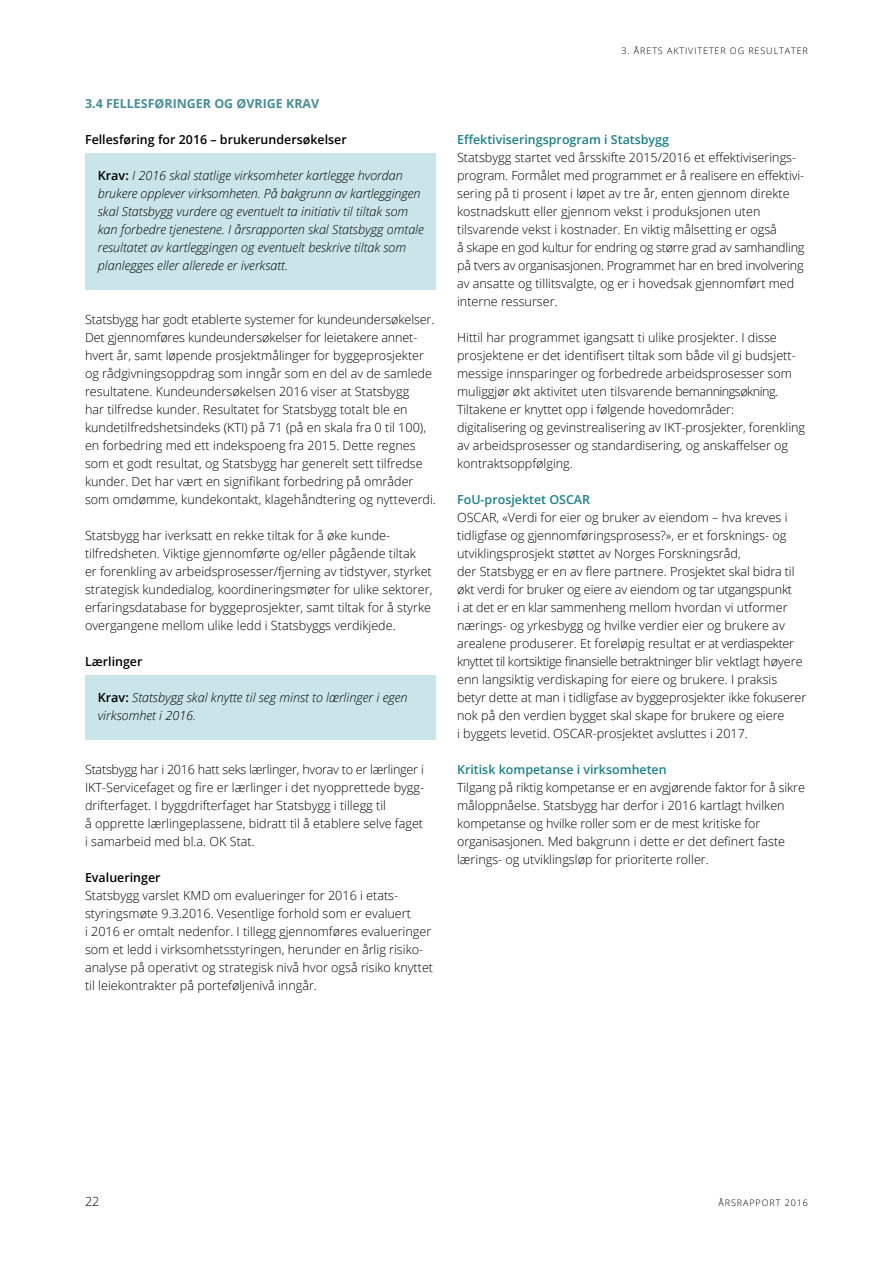
<style>
.page{position:relative;width:893px;height:1263px;background:#fff}
.page>*{position:absolute;margin:0;border:0;box-sizing:border-box;transform-origin:0 0}
.t1{font:300 12.6px/18px "Open Sans";color:#000}
.t2{font:italic 300 12.6px/18px "Open Sans";color:#000}
.t3{font:600 12.45px "Open Sans";color:#1c808b}
.t4{font:600 12.45px "Open Sans";color:#000}
.t5{font:700 12.45px "Open Sans";color:#468e99}
.t6{font:300 9px "Open Sans";letter-spacing:.1em;color:#000}
.s1{font-weight:600;font-style:normal}
</style>
<div class="page">
<div style="left:85px;top:153px;width:351px;height:137px;background:#cae5e9"></div>
<div style="left:85px;top:675px;width:351px;height:65px;background:#cae5e9"></div>
<p class="t5" style="left:85px;top:95px;width:236px">3.4 FELLESFØRINGER OG ØVRIGE KRAV</p>
<p class="t4" style="left:85px;top:131px;width:263px">Fellesføring for 2016 – brukerundersøkelser</p>
<p class="t2" style="left:98px;top:166px;width:328px"><span class="s1">Krav:</span> I 2016 skal statlige virksomheter kartlegge hvordan brukere opplever virksomheten. På bakgrunn av kartleggingen skal Statsbygg vurdere og eventuelt ta initiativ til tiltak som kan forbedre tjenestene. I årsrapporten skal Statsbygg omtale resultatet av kartleggingen og eventuelt beskrive tiltak som planlegges eller allerede er iverksatt.</p>
<p class="t1" style="left:85px;top:310px;width:352px">Statsbygg har godt etablerte systemer for kundeundersøkelser.<br>Det gjennomføres kundeundersøkelser for leietakere annet&shy;hvert år, samt løpende prosjektmålinger for byggeprosjekter og rådgivningsoppdrag som inngår som en del av de samlede resultatene. Kundeundersøkelsen 2016 viser at Statsbygg<br>har tilfredse kunder. Resultatet for Statsbygg totalt ble en kundetilfredshetsindeks (KTI) på 71 (på en skala fra 0 til 100), en forbedring med ett indekspoeng fra 2015. Dette regnes som et godt resultat, og Statsbygg har generelt sett tilfredse kunder. Det har vært en signifikant forbedring på områder som omdømme, kundekontakt, klagehåndtering og nytteverdi.</p>
<p class="t1" style="left:85px;top:526px;width:349px">Statsbygg har iverksatt en rekke tiltak for å øke kunde&shy;tilfredsheten. Viktige gjennomførte og/eller pågående tiltak<br>er forenkling av arbeidsprosesser/fjerning av tidstyver, styrket strategisk kundedialog, koordineringsmøter for ulike sektorer, erfaringsdatabase for byggeprosjekter, samt tiltak for å styrke overgangene mellom ulike ledd i Statsbyggs verdikjede.</p>
<p class="t4" style="left:85px;top:653px;width:59px">Lærlinger</p>
<p class="t2" style="left:98px;top:688px;width:311px"><span class="s1">Krav:</span> Statsbygg skal knytte til seg minst to lærlinger i egen virksomhet i 2016.</p>
<p class="t1" style="left:85px;top:760px;width:341px">Statsbygg har i 2016 hatt seks lærlinger, hvorav to er lærlinger i IKT-Servicefaget og fire er lærlinger i det nyopprettede bygg&shy;drifterfaget. I byggdrifterfaget har Statsbygg i tillegg til<br>å opprette lærlingeplassene, bidratt til å etablere selve faget i samarbeid med bl.a. OK Stat.</p>
<p class="t4" style="left:85px;top:869px;width:77px">Evalueringer</p>
<p class="t1" style="left:85px;top:886px;width:350px">Statsbygg varslet KMD om evalueringer for 2016 i etats&shy;styringsmøte 9.3.2016. Vesentlige forhold som er evaluert<br>i 2016 er omtalt nedenfor. I tillegg gjennomføres evalueringer som et ledd i virksomhetsstyringen, herunder en årlig risiko&shy;analyse på operativt og strategisk nivå hvor også risiko knyttet til leiekontrakter på porteføljenivå inngår.</p>
<p class="t6" style="left:622px;top:45px;width:188px">3. ÅRETS AKTIVITETER OG RESULTATER</p>
<p class="t3" style="left:457px;top:131px;width:214px">Effektiviseringsprogram i Statsbygg</p>
<p class="t1" style="left:457px;top:148px;width:349px">Statsbygg startet ved årsskifte 2015/2016 et effektiviserings&shy;program. Formålet med programmet er å realisere en effektivi&shy;sering på ti prosent i løpet av tre år, enten gjennom direkte kostnadskutt eller gjennom vekst i produksjonen uten tilsvarende vekst i kostnader. En viktig målsetting er også<br>å skape en god kultur for endring og større grad av samhandling på tvers av organisasjonen. Programmet har en bred involvering av ansatte og tillitsvalgte, og er i hovedsak gjennomført med interne ressurser.</p>
<p class="t1" style="left:457px;top:328px;width:350px">Hittil har programmet igangsatt ti ulike prosjekter. I disse prosjektene er det identifisert tiltak som både vil gi budsjett&shy;messige innsparinger og forbedrede arbeidsprosesser som muliggjør økt aktivitet uten tilsvarende bemanningsøkning.<br>Tiltakene er knyttet opp i følgende hovedområder: digitalisering og gevinstrealisering av IKT-prosjekter, forenkling av arbeidsprosesser og standardisering, og anskaffelser og kontraktsoppfølging.</p>
<p class="t3" style="left:457px;top:491px;width:134px">FoU-prosjektet OSCAR</p>
<p class="t1" style="left:457px;top:508px;width:351px">OSCAR, «Verdi for eier og bruker av eiendom – hva kreves i tidligfase og gjennomføringsprosess?», er et forsknings- og utviklingsprosjekt støttet av Norges Forskningsråd,<br>der Statsbygg er en av flere partnere. Prosjektet skal bidra til økt verdi for bruker og eiere av eiendom og tar utgangspunkt<br>i at det er en klar sammenheng mellom hvordan vi utformer nærings- og yrkesbygg og hvilke verdier eier og brukere av arealene produserer. Et foreløpig resultat er at verdiaspekter knyttet til kortsiktige finansielle betraktninger blir vektlagt høyere enn langsiktig verdiskaping for eiere og brukere. I praksis betyr dette at man i tidligfase av byggeprosjekter ikke fokuserer nok på den verdien bygget skal skape for brukere og eiere<br>i byggets levetid. OSCAR-prosjektet avsluttes i 2017.</p>
<p class="t3" style="left:457px;top:761px;width:211px">Kritisk kompetanse i virksomheten</p>
<p class="t1" style="left:457px;top:778px;width:349px">Tilgang på riktig kompetanse er en avgjørende faktor for å sikre måloppnåelse. Statsbygg har derfor i 2016 kartlagt hvilken kompetanse og hvilke roller som er de mest kritiske for organisasjonen. Med bakgrunn i dette er det definert faste lærings- og utviklingsløp for prioriterte roller.</p>
<p class="t1" style="left:85px;top:1192px;width:16px">22</p>
<p class="t6" style="left:719px;top:1197px;width:91px">ÅRSRAPPORT 2016</p>
</div>
